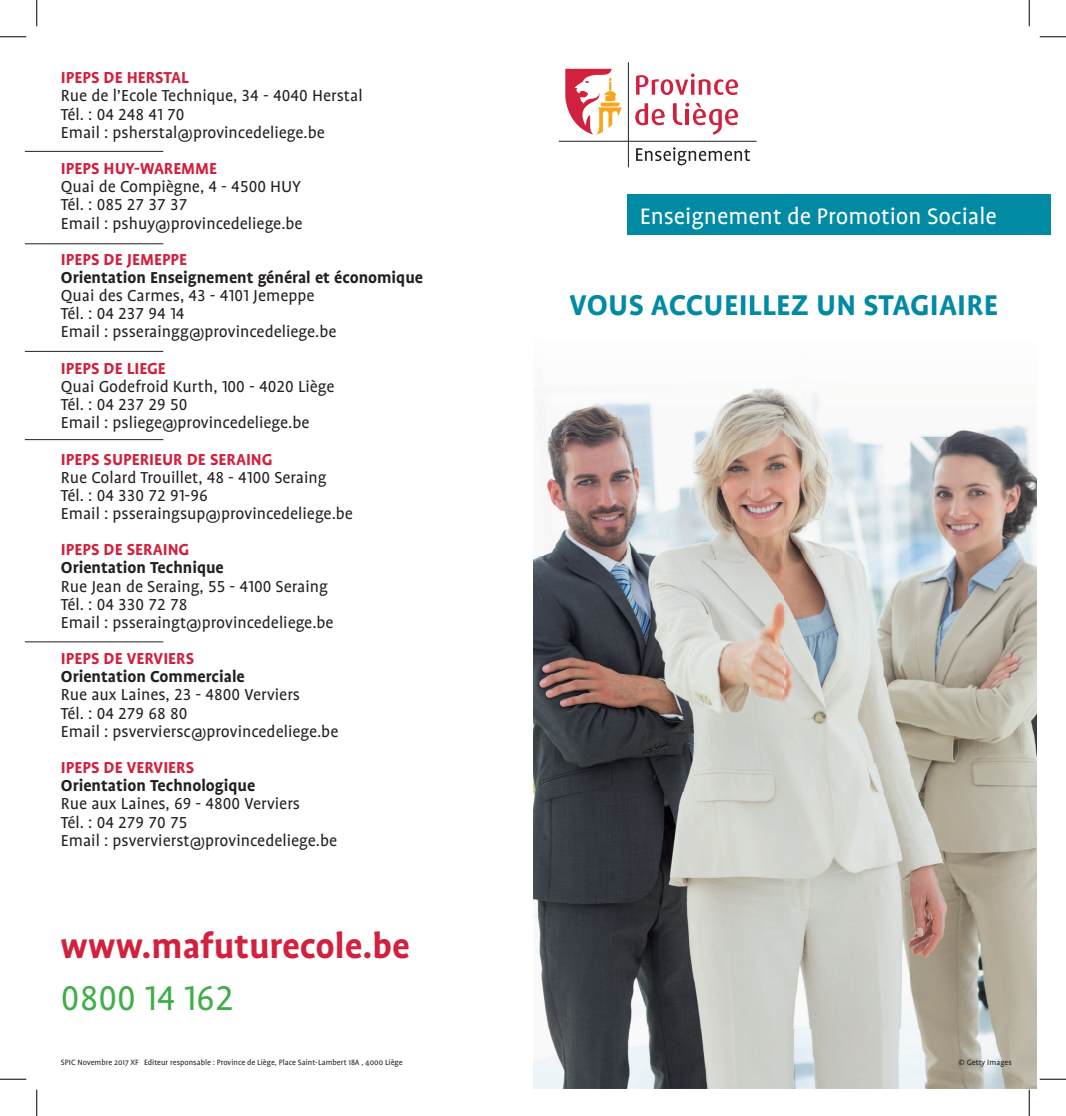
<style>
.page{position:relative;width:1066px;height:1116px;background:#fff}
.page>*{position:absolute;margin:0;border:0;box-sizing:border-box;transform-origin:0 0}
.t1{font:700 39.2px "Profile OT";color:#d1213e}
.t2{font:39.2px "Profile OT";color:#40ae49}
.t3{font:700 32.73px "Profile OT";letter-spacing:.01em;color:#008aa4}
.t4{font:25.55px "Profile OT";color:#fff}
.t5{font:18.2px/18.2px "Profile OT";color:#231f20}
.t6{font:700 18.2px "Profile OT";color:#d1213e}
.t7{font:700 18.2px "Profile OT";color:#231f20}
.t8{font:8.75px "Profile OT";color:#231f20}
</style>
<div class="page">
<svg style="left:636px;top:147px;width:114px;height:18px"></svg>
<svg style="left:565px;top:69px;width:56px;height:66px"></svg>
<svg style="left:635px;top:103px;width:30px;height:22px"></svg>
<svg style="left:673px;top:103px;width:65px;height:32px"></svg>
<hr style="left:685px;top:109px;width:4px;height:16px;background:#d1213e">
<svg style="left:636px;top:73px;width:102px;height:22px"></svg>
<hr style="left:628px;top:62px;width:1px;height:105px;background:#231f20">
<hr style="left:559px;top:141px;width:197px;height:1px;background:#231f20">
<div style="left:627px;top:194px;width:423px;height:41px;background:#008aa4"></div>
<hr style="left:25px;top:151px;width:138px;height:1px;background:#231f20">
<hr style="left:25px;top:243px;width:138px;height:1px;background:#231f20">
<hr style="left:25px;top:439px;width:138px;height:1px;background:#231f20">
<hr style="left:25px;top:351px;width:138px;height:1px;background:#231f20">
<hr style="left:25px;top:641px;width:138px;height:1px;background:#231f20">
<img style="left:533px;top:388px;width:503px;height:700px">
<svg style="left:0;top:36px;width:26px;height:1px"></svg>
<svg style="left:1039px;top:36px;width:27px;height:1px"></svg>
<svg style="left:0;top:1078px;width:26px;height:1px"></svg>
<svg style="left:1039px;top:1078px;width:27px;height:1px"></svg>
<svg style="left:36px;top:0;width:1px;height:26px"></svg>
<svg style="left:36px;top:1089px;width:1px;height:26px"></svg>
<svg style="left:1029px;top:0;width:1px;height:26px"></svg>
<svg style="left:1029px;top:1089px;width:1px;height:26px"></svg>
<p class="t6" style="left:61px;top:67px;width:129px">IPEPS DE HERSTAL</p>
<p class="t5" style="left:61px;top:87px;width:303px">Rue de l’Ecole Technique, 34 - 4040 Herstal<br>Tél. : 04 248 41 70<br>Email : psherstal@provincedeliege.be</p>
<p class="t6" style="left:61px;top:158px;width:158px">IPEPS HUY-WAREMME</p>
<p class="t5" style="left:61px;top:178px;width:243px">Quai de Compiègne, 4 - 4500 HUY<br>Tél. : 085 27 37 37<br>Email : pshuy@provincedeliege.be</p>
<p class="t6" style="left:61px;top:249px;width:128px">IPEPS DE JEMEPPE</p>
<p class="t7" style="left:61px;top:267px;width:364px">Orientation Enseignement général et économique</p>
<p class="t5" style="left:61px;top:287px;width:277px">Quai des Carmes, 43 - 4101 Jemeppe<br>Tél. : 04 237 94 14<br>Email : psseraingg@provincedeliege.be</p>
<p class="t6" style="left:61px;top:358px;width:106px">IPEPS DE LIEGE</p>
<p class="t5" style="left:61px;top:377px;width:275px">Quai Godefroid Kurth, 100 - 4020 Liège<br>Tél. : 04 237 29 50<br>Email : psliege@provincedeliege.be</p>
<p class="t6" style="left:61px;top:448px;width:213px">IPEPS SUPERIEUR DE SERAING</p>
<p class="t5" style="left:61px;top:468px;width:293px">Rue Colard Trouillet, 48 - 4100 Seraing<br>Tél. : 04 330 72 91-96<br>Email : psseraingsup@provincedeliege.be</p>
<p class="t6" style="left:61px;top:539px;width:130px">IPEPS DE SERAING</p>
<p class="t7" style="left:61px;top:557px;width:164px">Orientation Technique</p>
<p class="t5" style="left:61px;top:577px;width:274px">Rue Jean de Seraing, 55 - 4100 Seraing<br>Tél. : 04 330 72 78<br>Email : psseraingt@provincedeliege.be</p>
<p class="t6" style="left:61px;top:648px;width:135px">IPEPS DE VERVIERS</p>
<p class="t7" style="left:61px;top:666px;width:185px">Orientation Commerciale</p>
<p class="t5" style="left:61px;top:686px;width:279px">Rue aux Laines, 23 - 4800 Verviers<br>Tél. : 04 279 68 80<br>Email : psverviersc@provincedeliege.be</p>
<p class="t6" style="left:61px;top:757px;width:135px">IPEPS DE VERVIERS</p>
<p class="t7" style="left:61px;top:775px;width:196px">Orientation Technologique</p>
<p class="t5" style="left:61px;top:795px;width:278px">Rue aux Laines, 69 - 4800 Verviers<br>Tél. : 04 279 70 75<br>Email : psvervierst@provincedeliege.be</p>
<h1 class="t1" style="left:61px;top:923px;width:350px">www.mafuturecole.be</h1>
<h1 class="t2" style="left:61px;top:976px;width:174px">0800 14 162</h1>
<p class="t8" style="left:61px;top:1056px;width:343px">SPIC Novembre 2017 XF Editeur responsable : Province de Liège, Place Saint-Lambert 18A , 4000 Liège</p>
<h3 class="t4" style="left:639px;top:202px;width:359px">Enseignement de Promotion Sociale</h3>
<h2 class="t3" style="left:569px;top:286px;width:430px">VOUS ACCUEILLEZ UN STAGIAIRE</h2>
<p class="t8" style="left:958px;top:1056px;width:55px">© Getty Images</p>
</div>
